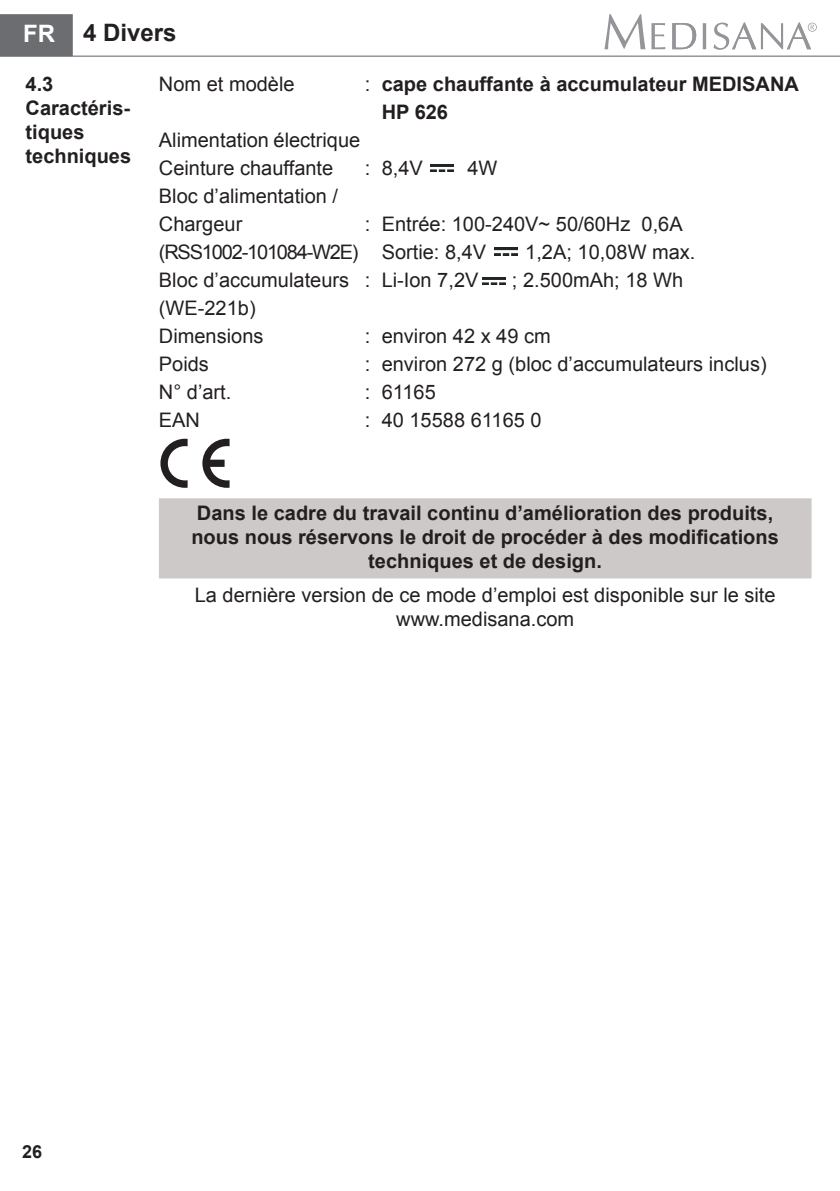
<style>
.page{position:relative;width:840px;height:1191px;background:#fff}
.page>*{position:absolute;margin:0;border:0;box-sizing:border-box;transform-origin:0 0}
.t1{font:700 24px "Arial";color:#231f20}
.t2{font:20px/28px "Arial";color:#231f20}
.t3{font:700 20px/24px "Arial";color:#231f20}
.t4{font:700 18px "Arial";color:#231f20}
.s1{color:#fff}
</style>
<div class="page">
<svg style="left:604px;top:14px;width:41px;height:35px"></svg>
<svg style="left:651px;top:23px;width:14px;height:26px"></svg>
<svg style="left:672px;top:23px;width:23px;height:26px"></svg>
<svg style="left:702px;top:23px;width:3px;height:26px"></svg>
<svg style="left:713px;top:23px;width:103px;height:27px"></svg>
<hr style="left:0;top:55px;width:839px;height:2px;background:#939598">
<div style="left:0;top:14px;width:73px;height:42px;background:#6c6d70"></div>
<div style="left:159px;top:498px;width:652px;height:80px;background:#cdc9c8;border:2px solid #cdc9c8"></div>
<img style="left:430px;top:164px;width:23px;height:8px">
<img style="left:494px;top:248px;width:23px;height:7px">
<svg style="left:160px;top:439px;width:27px;height:49px"></svg>
<svg style="left:202px;top:439px;width:27px;height:49px"></svg>
<img style="left:482px;top:277px;width:23px;height:7px">
<p class="t1" style="left:23px;top:16px;width:155px"><span class="s1">FR</span> 4 Divers</p>
<p class="t3" style="left:26px;top:73px;width:107px">4.3<br>Caractéris&shy;tiques techniques</p>
<p class="t2" style="left:159px;top:70px;width:137px">Nom et modèle</p>
<p class="t2" style="left:364px;top:70px;width:7px">:</p>
<p class="t2" style="left:159px;top:126px;width:203px">Alimentation électrique<br>Ceinture chauffante<br>Bloc d’alimentation /<br>Chargeur (RSS1002-101084-W2E)<br>Bloc d’accumulateurs (WE-221b)<br>Dimensions<br>Poids<br>N° d’art.<br>EAN</p>
<p class="t2" style="left:364px;top:154px;width:7px">:</p>
<p class="t2" style="left:364px;top:210px;width:7px">:</p>
<p class="t2" style="left:364px;top:266px;width:7px">:</p>
<p class="t2" style="left:364px;top:322px;width:7px;text-align:justify">: : : :</p>
<p class="t3" style="left:381px;top:71px;width:418px;line-height:28px">cape chauffante à accumulateur MEDISANA<br>HP 626</p>
<p class="t2" style="left:381px;top:154px;width:43px">8,4V</p>
<p class="t2" style="left:467px;top:154px;width:31px">4W</p>
<p class="t2" style="left:381px;top:210px;width:302px">Entrée: 100-240V~ 50/60Hz 0,6A<br>Sortie: 8,4V</p>
<p class="t2" style="left:525px;top:238px;width:172px">1,2A; 10,08W max.</p>
<p class="t2" style="left:381px;top:266px;width:98px">Li-Ion 7,2V</p>
<p class="t2" style="left:511px;top:266px;width:173px">; 2.500mAh; 18 Wh</p>
<p class="t2" style="left:381px;top:322px;width:386px">environ 42 x 49 cm<br>environ 272 g (bloc d’accumulateurs inclus)<br>61165<br>40 15588 61165 0</p>
<p class="t3" style="left:191px;top:502px;width:588px;text-align:center">Dans le cadre du travail continu d’amélioration des produits, nous nous réservons le droit de procéder à des modifications techniques et de design.</p>
<p class="t2" style="left:195px;top:583px;width:582px;line-height:24px;text-align:center">La dernière version de ce mode d’emploi est disponible sur le site www.medisana.com</p>
<p class="t4" style="left:22px;top:1140px;width:22px">26</p>
</div>
